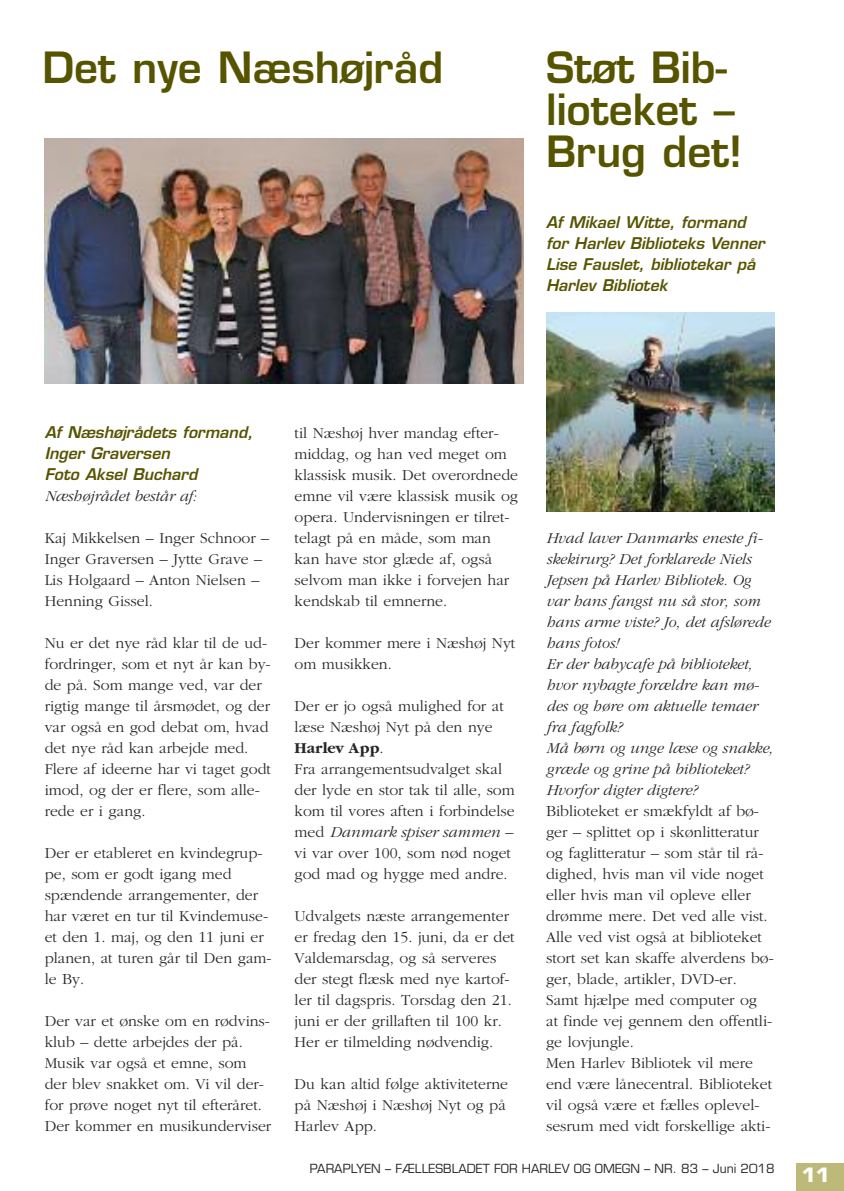
<style>
.page{position:relative;width:844px;height:1191px;background:#fff}
.page>*{position:absolute;margin:0;border:0;box-sizing:border-box;transform-origin:0 0}
.t1{font:600 42px/42px "Eurostile";color:#575400}
.t2{font:700 19.25px "Eurostile";color:#fff}
.t3{font:300 15.75px/21px "AF Gar ITC";color:#272526}
.t4{font:italic 300 15.75px/21px "AF Gar ITC";color:#272526}
.t5{font:italic 600 15.75px/21px "Eurostile";color:#575400}
.t6{font:12.25px "Eurostile";color:#272526}
.s1{font-weight:700}
.s2{font-style:italic}
</style>
<div class="page">
<div style="left:796px;top:1163px;width:47px;height:28px;background:#bcb979"></div>
<img style="left:45px;top:138px;width:478px;height:245px">
<img style="left:546px;top:312px;width:228px;height:199px">
<h1 class="t1" style="left:42px;top:51px;width:402px">Det nye Næshøjråd</h1>
<h1 class="t1" style="left:546px;top:51px;width:197px">Støt Bib&shy;lioteket –<br>Brug det!</h1>
<p class="t5" style="left:546px;top:213px;width:220px">Af Mikael Witte, formand for Harlev Biblioteks Venner<br>Lise Fauslet, bibliotekar på<br>Harlev Bibliotek</p>
<p class="t5" style="left:45px;top:423px;width:210px">Af Næshøjrådets formand,<br>Inger Graversen<br>Foto Aksel Buchard</p>
<p class="t4" style="left:45px;top:485px;width:154px">Næshøjrådet består af:</p>
<p class="t3" style="left:45px;top:527px;width:226px">Kaj Mikkelsen – Inger Schnoor –<br>Inger Graversen – Jytte Grave –<br>Lis Holgaard – Anton Nielsen –<br>Henning Gissel.</p>
<p class="t3" style="left:45px;top:632px;width:228px">Nu er det nye råd klar til de ud&shy;fordringer, som et nyt år kan by&shy;de på. Som mange ved, var der rigtig mange til årsmødet, og der var også en god debat om, hvad det nye råd kan arbejde med.<br>Flere af ideerne har vi taget godt imod, og der er flere, som alle&shy;rede er i gang.</p>
<p class="t3" style="left:45px;top:842px;width:228px">Der er etableret en kvindegrup&shy;pe, som er godt igang med spændende arrangementer, der har været en tur til Kvindemuse&shy;et den 1. maj, og den 11 juni er planen, at turen går til Den gam&shy;le By.</p>
<p class="t3" style="left:45px;top:1010px;width:228px">Der var et ønske om en rødvins&shy;klub – dette arbejdes der på.<br>Musik var også et emne, som der blev snakket om. Vi vil der&shy;for prøve noget nyt til efteråret.<br>Der kommer en musikunderviser</p>
<p class="t3" style="left:294px;top:422px;width:225px">til Næshøj hver mandag efter&shy;middag, og han ved meget om klassisk musik. Det overordnede emne vil være klassisk musik og opera. Undervisningen er tilret&shy;telagt på en måde, som man kan have stor glæde af, også selvom man ikke i forvejen har kendskab til emnerne.</p>
<p class="t3" style="left:294px;top:632px;width:222px">Der kommer mere i Næshøj Nyt om musikken.</p>
<p class="t3" style="left:294px;top:695px;width:221px">Der er jo også mulighed for at læse Næshøj Nyt på den nye<br><span class="s1">Harlev App</span>.<br>Fra arrangementsudvalget skal der lyde en stor tak til alle, som kom til vores aften i forbindelse med <span class="s2">Danmark spiser sammen</span> – vi var over 100, som nød noget god mad og hygge med andre.</p>
<p class="t3" style="left:294px;top:905px;width:221px">Udvalgets næste arrangementer er fredag den 15. juni, da er det<br>Valdemarsdag, og så serveres der stegt flæsk med nye kartof&shy;ler til dagspris. Torsdag den 21. juni er der grillaften til 100 kr.<br>Her er tilmelding nødvendig.</p>
<p class="t3" style="left:294px;top:1073px;width:215px">Du kan altid følge aktiviteterne på Næshøj i Næshøj Nyt og på<br>Harlev App.</p>
<p class="t4" style="left:546px;top:527px;width:228px">Hvad laver Danmarks eneste fi&shy;skekirurg? Det forklarede Niels<br>Jepsen på Harlev Bibliotek. Og var hans fangst nu så stor, som hans arme viste? Jo, det afslørede hans fotos!<br>Er der babycafe på biblioteket, hvor nybagte forældre kan mø&shy;des og høre om aktuelle temaer fra fagfolk?<br>Må børn og unge læse og snakke, græde og grine på biblioteket?<br>Hvorfor digter digtere?</p>
<p class="t3" style="left:546px;top:800px;width:229px">Biblioteket er smækfyldt af bø&shy;ger – splittet op i skønlitteratur og faglitteratur – som står til rå&shy;dighed, hvis man vil vide noget eller hvis man vil opleve eller drømme mere. Det ved alle vist.<br>Alle ved vist også at biblioteket stort set kan skaffe alverdens bø&shy;ger, blade, artikler, DVD-er.<br>Samt hjælpe med computer og<br>at finde vej gennem den offentli&shy;ge lovjungle.<br>Men Harlev Bibliotek vil mere end være lånecentral. Biblioteket vil også være et fælles oplevel&shy;sesrum med vidt forskellige akti-</p>
<p class="t6" style="left:310px;top:1164px;width:466px">PARAPLYEN – FÆLLESBLADET FOR HARLEV OG OMEGN – NR. 83 – Juni 2018</p>
<p class="t2" style="left:801px;top:1167px;width:29px">11</p>
</div>
